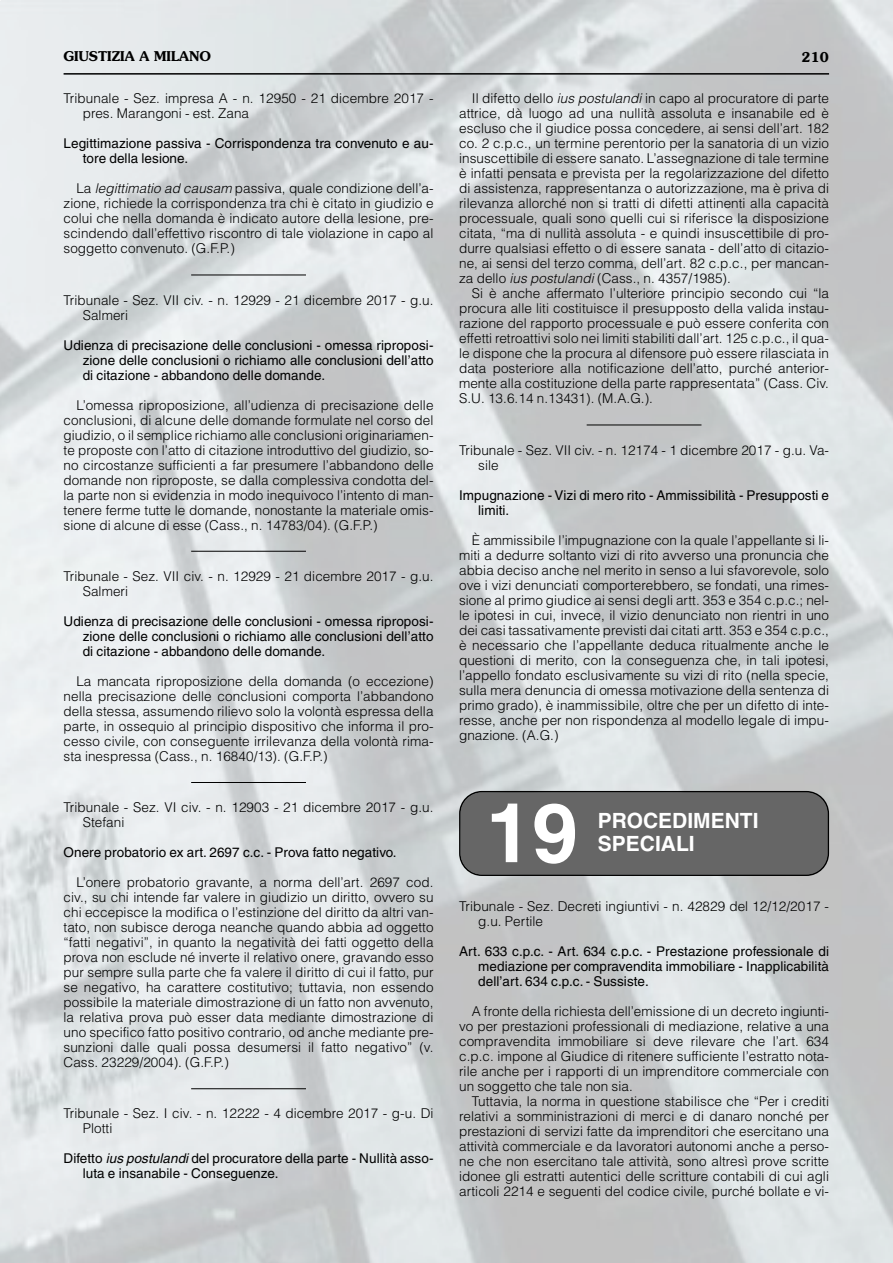
<style>
.page{position:relative;width:893px;height:1263px;background:#fff}
.page>*{position:absolute;margin:0;border:0;box-sizing:border-box;transform-origin:0 0}
.t1{font:700 82.5px "Helvetica";color:#fff}
.t2{font:700 21px/22.5px "Helvetica";color:#fff}
.t3{font:300 13.5px/15px "Helvetica";letter-spacing:.005em;color:#000;text-align:justify}
.t4{font:13.5px/15px "Helvetica";letter-spacing:.005em;color:#000}
.t5{font:600 13.5px "Souvenir";color:#000}
.s1{font-style:italic}
</style>
<div class="page">
<img style="left:0;top:0;width:893px;height:1263px">
<hr style="left:191px;top:275px;width:115px;height:1px;background:#000">
<hr style="left:191px;top:551px;width:115px;height:1px;background:#000">
<hr style="left:191px;top:782px;width:115px;height:1px;background:#000">
<hr style="left:191px;top:1088px;width:115px;height:1px;background:#000">
<hr style="left:587px;top:425px;width:114px;height:1px;background:#000">
<hr style="left:64px;top:73px;width:765px;height:2px;background:#000">
<div style="left:459px;top:791px;width:370px;height:85px;background:#666"></div>
<p class="t5" style="left:64px;top:51px;width:149px">GIUSTIZIA A MILANO</p>
<p class="t5" style="left:801px;top:51px;width:29px">210</p>
<p class="t3" style="left:83px;top:92px;width:352px;text-indent:-19px">Tribunale - Sez. impresa A - n. 12950 - 21 dicembre 2017 - pres. Marangoni - est. Zana</p>
<p class="t4" style="left:83px;top:137px;width:352px;text-indent:-19px">Legittimazione passiva - Corrispondenza tra convenuto e au&shy;tore della lesione.</p>
<p class="t3" style="left:64px;top:182px;width:371px;text-indent:13px">La <span class="s1">legittimatio ad causam</span>passiva, quale condizione dell’a&shy;zione, richiede la corrispondenza tra chi è citato in giudizio e colui che nella domanda è indicato autore della lesione, pre&shy;scindendo dall’effettivo riscontro di tale violazione in capo al soggetto convenuto. (G.F.P.)</p>
<p class="t3" style="left:83px;top:294px;width:352px;text-indent:-19px">Tribunale - Sez. VII civ. - n. 12929 - 21 dicembre 2017 - g.u.<br>Salmeri</p>
<p class="t4" style="left:83px;top:339px;width:352px;text-align:justify;text-indent:-19px">Udienza di precisazione delle conclusioni - omessa riproposi&shy;zione delle conclusioni o richiamo alle conclusioni dell’atto di citazione - abbandono delle domande.</p>
<p class="t3" style="left:64px;top:399px;width:371px;text-indent:13px">L’omessa riproposizione, all’udienza di precisazione delle conclusioni, di alcune delle domande formulate nel corso del giudizio, o il semplice richiamo alle conclusioni originariamen&shy;te proposte con l’atto di citazione introduttivo del giudizio, so&shy;no circostanze sufficienti a far presumere l’abbandono delle domande non riproposte, se dalla complessiva condotta del&shy;la parte non si evidenzia in modo inequivoco l’intento di man&shy;tenere ferme tutte le domande, nonostante la materiale omis&shy;sione di alcune di esse (Cass., n. 14783/04). (G.F.P.)</p>
<p class="t3" style="left:83px;top:570px;width:352px;text-indent:-19px">Tribunale - Sez. VII civ. - n. 12929 - 21 dicembre 2017 - g.u.<br>Salmeri</p>
<p class="t4" style="left:83px;top:615px;width:352px;text-align:justify;text-indent:-19px">Udienza di precisazione delle conclusioni - omessa riproposi&shy;zione delle conclusioni o richiamo alle conclusioni dell’atto di citazione - abbandono delle domande.</p>
<p class="t3" style="left:64px;top:675px;width:371px;text-indent:13px">La mancata riproposizione della domanda (o eccezione) nella precisazione delle conclusioni comporta l’abbandono della stessa, assumendo rilievo solo la volontà espressa della parte, in ossequio al principio dispositivo che informa il pro&shy;cesso civile, con conseguente irrilevanza della volontà rima&shy;sta inespressa (Cass., n. 16840/13). (G.F.P.)</p>
<p class="t3" style="left:83px;top:801px;width:352px;text-indent:-19px">Tribunale - Sez. VI civ. - n. 12903 - 21 dicembre 2017 - g.u.<br>Stefani</p>
<p class="t4" style="left:64px;top:846px;width:335px">Onere probatorio ex art. 2697 c.c. - Prova fatto negativo.</p>
<p class="t3" style="left:64px;top:876px;width:371px;text-indent:13px">L’onere probatorio gravante, a norma dell’art. 2697 cod. civ., su chi intende far valere in giudizio un diritto, ovvero su chi eccepisce la modifica o l’estinzione del diritto da altri van&shy;tato, non subisce deroga neanche quando abbia ad oggetto “fatti negativi”, in quanto la negatività dei fatti oggetto della prova non esclude né inverte il relativo onere, gravando esso pur sempre sulla parte che fa valere il diritto di cui il fatto, pur se negativo, ha carattere costitutivo; tuttavia, non essendo possibile la materiale dimostrazione di un fatto non avvenuto, la relativa prova può esser data mediante dimostrazione di uno specifico fatto positivo contrario, od anche mediante pre&shy;sunzioni dalle quali possa desumersi il fatto negativo” (v.<br>Cass. 23229/2004). (G.F.P.)</p>
<p class="t3" style="left:83px;top:1107px;width:352px;text-indent:-19px">Tribunale - Sez. I civ. - n. 12222 - 4 dicembre 2017 - g-u. Di<br>Plotti</p>
<p class="t4" style="left:83px;top:1152px;width:352px;text-indent:-19px">Difetto <span class="s1">ius postulandi</span>del procuratore della parte - Nullità asso&shy;luta e insanabile - Conseguenze.</p>
<p class="t3" style="left:459px;top:92px;width:371px;text-indent:13px">Il difetto dello <span class="s1">ius postulandi</span>in capo al procuratore di parte attrice, dà luogo ad una nullità assoluta e insanabile ed è escluso che il giudice possa concedere, ai sensi dell’art. 182 co. 2 c.p.c., un termine perentorio per la sanatoria di un vizio insuscettibile di essere sanato. L’assegnazione di tale termine è infatti pensata e prevista per la regolarizzazione del difetto di assistenza, rappresentanza o autorizzazione, ma è priva di rilevanza allorché non si tratti di difetti attinenti alla capacità processuale, quali sono quelli cui si riferisce la disposizione citata, “ma di nullità assoluta - e quindi insuscettibile di pro&shy;durre qualsiasi effetto o di essere sanata - dell’atto di citazio&shy;ne, ai sensi del terzo comma, dell’art. 82 c.p.c., per mancan&shy;za dello <span class="s1">ius postulandi</span>(Cass., n. 4357/1985).</p>
<p class="t3" style="left:459px;top:287px;width:371px;text-indent:13px">Si è anche affermato l’ulteriore principio secondo cui “la procura alle liti costituisce il presupposto della valida instau&shy;razione del rapporto processuale e può essere conferita con effetti retroattivi solo nei limiti stabiliti dall’art. 125 c.p.c., il qua&shy;le dispone che la procura al difensore può essere rilasciata in data posteriore alla notificazione dell’atto, purché anterior&shy;mente alla costituzione della parte rappresentata” (Cass. Civ.<br>S.U. 13.6.14 n.13431). (M.A.G.).</p>
<p class="t3" style="left:478px;top:444px;width:352px;text-indent:-19px">Tribunale - Sez. VII civ. - n. 12174 - 1 dicembre 2017 - g.u. Va&shy;sile</p>
<p class="t4" style="left:478px;top:489px;width:352px;text-indent:-19px">Impugnazione - Vizi di mero rito - Ammissibilità - Presupposti e limiti.</p>
<p class="t3" style="left:459px;top:534px;width:371px;text-indent:13px">È ammissibile l’impugnazione con la quale l’appellante si li&shy;miti a dedurre soltanto vizi di rito avverso una pronuncia che abbia deciso anche nel merito in senso a lui sfavorevole, solo ove i vizi denunciati comporterebbero, se fondati, una rimes&shy;sione al primo giudice ai sensi degli artt. 353 e 354 c.p.c.; nel&shy;le ipotesi in cui, invece, il vizio denunciato non rientri in uno dei casi tassativamente previsti dai citati artt. 353 e 354 c.p.c., è necessario che l’appellante deduca ritualmente anche le questioni di merito, con la conseguenza che, in tali ipotesi, l’appello fondato esclusivamente su vizi di rito (nella specie, sulla mera denuncia di omessa motivazione della sentenza di primo grado), è inammissibile, oltre che per un difetto di inte&shy;resse, anche per non rispondenza al modello legale di impu&shy;gnazione. (A.G.)</p>
<h1 class="t1" style="left:486px;top:803px;width:93px">19</h1>
<h2 class="t2" style="left:598px;top:811px;width:162px">PROCEDIMENTI<br>SPECIALI</h2>
<p class="t3" style="left:478px;top:900px;width:352px;text-indent:-19px">Tribunale - Sez. Decreti ingiuntivi - n. 42829 del 12/12/2017 - g.u. Pertile</p>
<p class="t4" style="left:478px;top:945px;width:352px;text-align:justify;text-indent:-19px">Art. 633 c.p.c. - Art. 634 c.p.c. - Prestazione professionale di mediazione per compravendita immobiliare - Inapplicabilità dell’art. 634 c.p.c. - Sussiste.</p>
<p class="t3" style="left:459px;top:1005px;width:371px;text-indent:13px">A fronte della richiesta dell’emissione di un decreto ingiunti&shy;vo per prestazioni professionali di mediazione, relative a una compravendita immobiliare si deve rilevare che l’art. 634 c.p.c. impone al Giudice di ritenere sufficiente l’estratto nota&shy;rile anche per i rapporti di un imprenditore commerciale con un soggetto che tale non sia.</p>
<p class="t3" style="left:459px;top:1095px;width:371px;text-indent:13px">Tuttavia, la norma in questione stabilisce che “Per i crediti relativi a somministrazioni di merci e di danaro nonché per prestazioni di servizi fatte da imprenditori che esercitano una attività commerciale e da lavoratori autonomi anche a perso&shy;ne che non esercitano tale attività, sono altresì prove scritte idonee gli estratti autentici delle scritture contabili di cui agli articoli 2214 e seguenti del codice civile, purché bollate e vi-</p>
</div>
